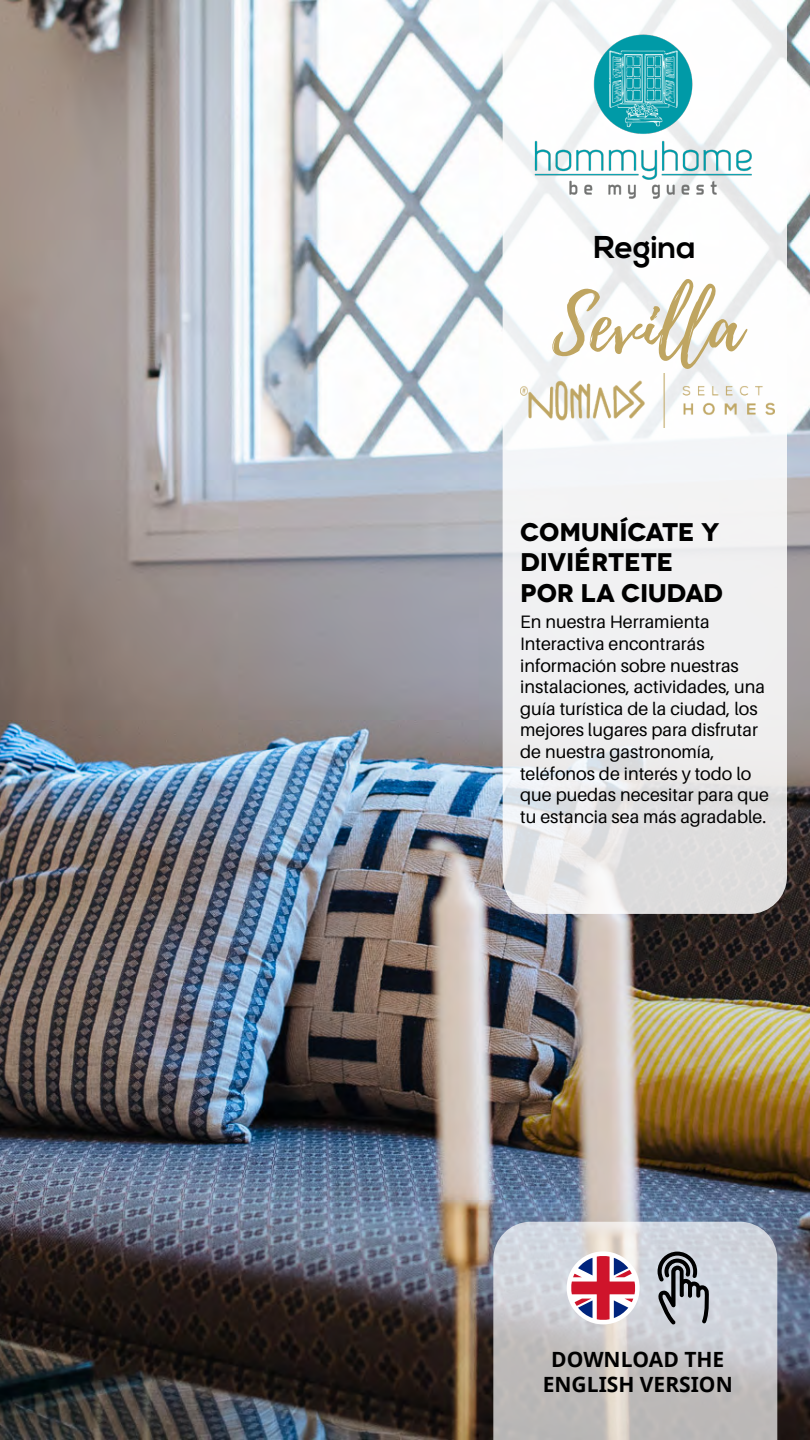
<style>
.page{position:relative;width:810px;height:1440px;background:#fff}
.page>*{position:absolute;margin:0;border:0;box-sizing:border-box;transform-origin:0 0}
.t1{font:75px "Playlist Script";color:#bfa561}
.t2{font:700 31.5px "Nexa";color:#000}
.t3{font:700 25.5px/30.6px "Novecentowide";letter-spacing:-.01em;color:#000}
.t4{font:700 21px/25.2px "Noto Sans";color:#000;text-align:center}
.t5{font:18px/21.6px "Aileron";color:#000}
</style>
<div class="page">
<img style="left:0;top:0;width:810px;height:1440px">
<svg style="left:493px;top:1222px;width:284px;height:218px;background:#c7c7c9"></svg>
<svg style="left:503px;top:0;width:284px;height:914px;fill:#f0f0f2"></svg>
<svg style="left:567px;top:1251px;width:73px;height:73px"></svg>
<svg style="left:658px;top:1252px;width:52px;height:72px;background:#898c92"></svg>
<img style="left:520px;top:21px;width:247px;height:191px">
<img style="left:520px;top:373px;width:254px;height:54px">
<h2 class="t2" style="left:594px;top:229px;width:104px">Regina</h2>
<h1 class="t1" style="left:552px;top:271px;width:191px">Sevilla</h1>
<h3 class="t3" style="left:520px;top:517px;width:204px">COMUNÍCATE Y<br>DIVIÉRTETE<br>POR LA CIUDAD</h3>
<p class="t5" style="left:520px;top:612px;width:250px">En nuestra Herramienta<br>Interactiva encontrarás información sobre nuestras instalaciones, actividades, una guía turística de la ciudad, los mejores lugares para disfrutar de nuestra gastronomía, teléfonos de interés y todo lo que puedas necesitar para que tu estancia sea más agradable.</p>
<p class="t4" style="left:543px;top:1347px;width:191px">DOWNLOAD THE<br>ENGLISH VERSION</p>
</div>
